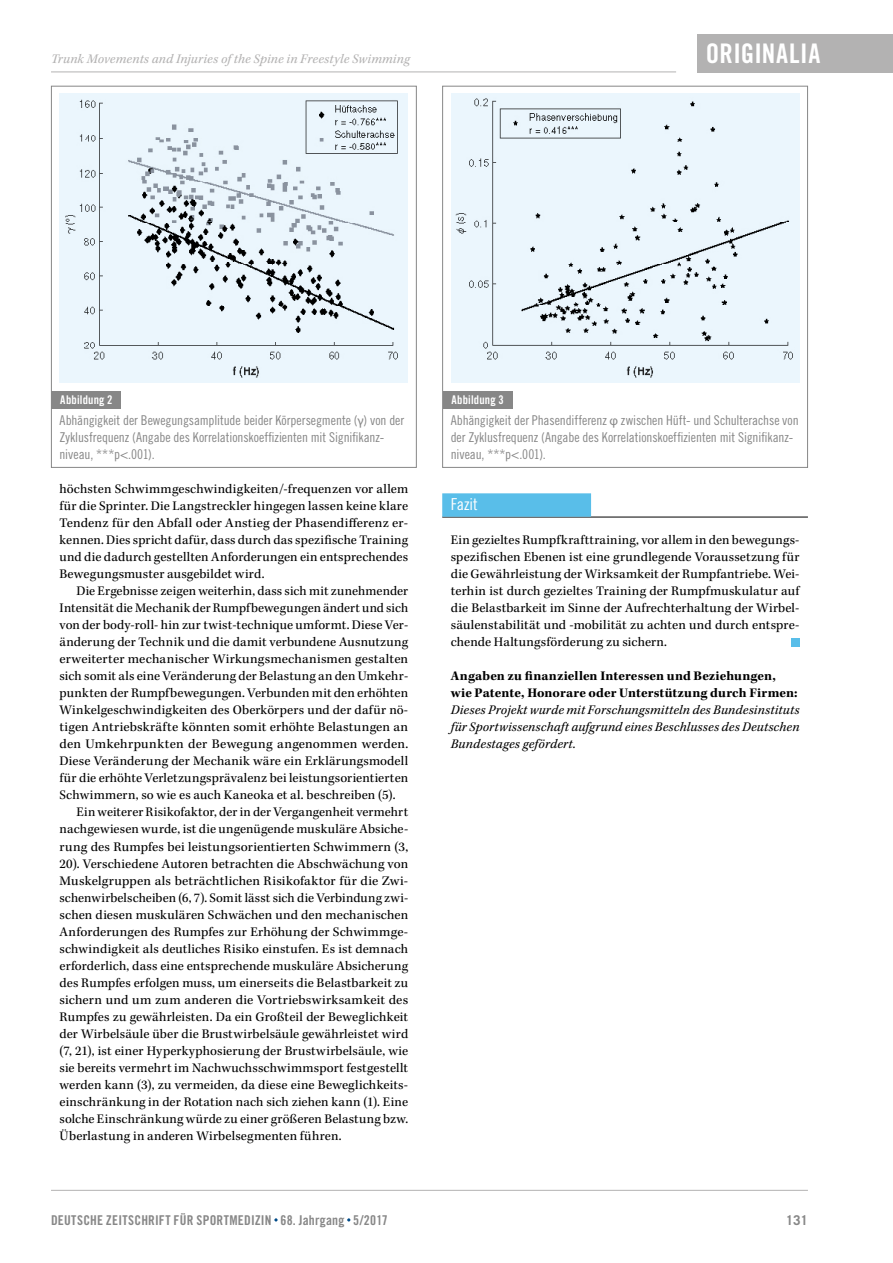
<style>
.page{position:relative;width:893px;height:1263px;background:#fff}
.page>*{position:absolute;margin:0;border:0;box-sizing:border-box;transform-origin:0 0}
.t1{font:27px "Trade Gothic LT Std Bd Cn 20";letter-spacing:.015em;color:#fff}
.t2{font:16.5px "Trade Gothic LT Std Cn 18";letter-spacing:-.005em;color:#fff}
.t3{font:13.5px/17px "Kepler Std";letter-spacing:.01em;color:#000;text-align:justify}
.t4{font:13.5px/17px "Trade Gothic LT Std Cn 18";letter-spacing:-.005em;color:#878787}
.t5{font:italic 13.5px/17px "Kepler Std";letter-spacing:.015em;color:#000;text-align:justify}
.t6{font:700 13.5px/17px "Kepler Std";letter-spacing:.01em;color:#000}
.t7{font:italic 13.5px "Kepler Std";letter-spacing:.015em;color:#b3b2b2}
.t8{font:13.5px "Trade Gothic LT Std Bd Cn 20";letter-spacing:.015em;color:#878787}
.t9{font:700 13.5px "Trade Gothic LT Std";color:#878787}
.t10{font:12px "Trade Gothic LT Std Bd Cn 20";letter-spacing:.015em;color:#fff}
.s1{font-family:"Myriad Pro"}
</style>
<div class="page">
<div style="left:697px;top:34px;width:196px;height:38px;background:#b3b2b2"></div>
<hr style="left:51px;top:72px;width:625px;height:1px;background:#b3b2b2">
<hr style="left:51px;top:1190px;width:757px;height:1px;background:#b3b2b2">
<hr style="left:442px;top:517px;width:366px;height:1px;background:#000">
<div style="left:442px;top:493px;width:149px;height:24px;background:#59bee9"></div>
<div style="left:791px;top:638px;width:8px;height:8px;background:#59bee9"></div>
<div style="left:52px;top:391px;width:69px;height:17px;background:#878787"></div>
<div style="left:51px;top:86px;width:366px;height:382px;border:1px solid #878787"></div>
<div style="left:60px;top:94px;width:348px;height:289px;background:#ebf6fd"></div>
<img style="left:65px;top:99px;width:333px;height:279px">
<div style="left:443px;top:391px;width:69px;height:17px;background:#878787"></div>
<div style="left:442px;top:86px;width:366px;height:382px;border:1px solid #878787"></div>
<div style="left:451px;top:94px;width:348px;height:289px;background:#ebf6fd"></div>
<img style="left:455px;top:98px;width:338px;height:280px">
<p class="t7" style="left:51px;top:51px;width:360px">Trunk Movements and Injuries of the Spine in Freestyle Swimming</p>
<h1 class="t1" style="left:706px;top:37px;width:116px">Originalia</h1>
<p class="t10" style="left:60px;top:392px;width:54px">Abbildung 2</p>
<p class="t4" style="left:60px;top:412px;width:346px">Abhängigkeit der Bewegungsamplitude beider Körpersegmente (<span class="s1">γ</span>) von der<br>Zyklusfrequenz (Angabe des Korrelationskoeffizienten mit Signifikanz&shy;niveau, ***p&lt;.001).</p>
<p class="t3" style="left:60px;top:481px;width:350px">höchsten Schwimmgeschwindigkeiten/-frequenzen vor allem für die Sprinter. Die Langstreckler hingegen lassen keine klare Tendenz für den Abfall oder Anstieg der Phasendifferenz er&shy;kennen. Dies spricht dafür, dass durch das spezifische Training und die dadurch gestellten Anforderungen ein entsprechendes Bewegungsmuster ausgebildet wird.</p>
<p class="t3" style="left:77px;top:583px;width:333px">Die Ergebnisse zeigen weiterhin, dass sich mit zunehmender</p>
<p class="t3" style="left:60px;top:600px;width:350px">Intensität die Mechanik der Rumpfbewegungen ändert und sich</p>
<p class="t3" style="left:60px;top:617px;width:350px">von der body-roll- hin zur twist-technique umformt. Diese Ver-</p>
<p class="t3" style="left:60px;top:634px;width:350px">änderung der Technik und die damit verbundene Ausnutzung</p>
<p class="t3" style="left:60px;top:651px;width:350px">erweiterter mechanischer Wirkungsmechanismen gestalten</p>
<p class="t3" style="left:60px;top:668px;width:350px">sich somit als eine Veränderung der Belastung an den Umkehr-</p>
<p class="t3" style="left:60px;top:685px;width:350px">punkten der Rumpfbewegungen. Verbunden mit den erhöhten</p>
<p class="t3" style="left:60px;top:702px;width:350px">Winkelgeschwindigkeiten des Oberkörpers und der dafür nö-</p>
<p class="t3" style="left:60px;top:719px;width:350px">tigen Antriebskräfte könnten somit erhöhte Belastungen an</p>
<p class="t3" style="left:60px;top:736px;width:350px">den Umkehrpunkten der Bewegung angenommen werden.</p>
<p class="t3" style="left:60px;top:753px;width:350px">Diese Veränderung der Mechanik wäre ein Erklärungsmodell</p>
<p class="t3" style="left:60px;top:770px;width:350px">für die erhöhte Verletzungsprävalenz bei leistungsorientierten</p>
<p class="t3" style="left:60px;top:787px;width:337px">Schwimmern, so wie es auch Kaneoka et al. beschreiben (5).</p>
<p class="t3" style="left:77px;top:804px;width:333px">Ein weiterer Risikofaktor, der in der Vergangenheit vermehrt</p>
<p class="t3" style="left:60px;top:821px;width:350px">nachgewiesen wurde, ist die ungenügende muskuläre Absiche-</p>
<p class="t3" style="left:60px;top:838px;width:350px">rung des Rumpfes bei leistungsorientierten Schwimmern (3,</p>
<p class="t3" style="left:60px;top:855px;width:350px">20). Verschiedene Autoren betrachten die Abschwächung von</p>
<p class="t3" style="left:60px;top:872px;width:350px">Muskelgruppen als beträchtlichen Risikofaktor für die Zwi-</p>
<p class="t3" style="left:60px;top:889px;width:350px">schenwirbelscheiben (6, 7). Somit lässt sich die Verbindung zwi-</p>
<p class="t3" style="left:60px;top:906px;width:350px">schen diesen muskulären Schwächen und den mechanischen</p>
<p class="t3" style="left:60px;top:923px;width:350px">Anforderungen des Rumpfes zur Erhöhung der Schwimmge-</p>
<p class="t3" style="left:60px;top:940px;width:350px">schwindigkeit als deutliches Risiko einstufen. Es ist demnach</p>
<p class="t3" style="left:60px;top:957px;width:350px">erforderlich, dass eine entsprechende muskuläre Absicherung</p>
<p class="t3" style="left:60px;top:974px;width:350px">des Rumpfes erfolgen muss, um einerseits die Belastbarkeit zu</p>
<p class="t3" style="left:60px;top:991px;width:350px">sichern und um zum anderen die Vortriebswirksamkeit des</p>
<p class="t3" style="left:60px;top:1008px;width:350px">Rumpfes zu gewährleisten. Da ein Großteil der Beweglichkeit</p>
<p class="t3" style="left:60px;top:1025px;width:350px">der Wirbelsäule über die Brustwirbelsäule gewährleistet wird</p>
<p class="t3" style="left:60px;top:1042px;width:350px">(7, 21), ist einer Hyperkyphosierung der Brustwirbelsäule, wie</p>
<p class="t3" style="left:60px;top:1059px;width:350px">sie bereits vermehrt im Nachwuchsschwimmsport festgestellt</p>
<p class="t3" style="left:60px;top:1076px;width:350px">werden kann (3), zu vermeiden, da diese eine Beweglichkeits-</p>
<p class="t3" style="left:60px;top:1093px;width:350px">einschränkung in der Rotation nach sich ziehen kann (1). Eine</p>
<p class="t3" style="left:60px;top:1110px;width:350px">solche Einschränkung würde zu einer größeren Belastung bzw.</p>
<p class="t3" style="left:60px;top:1127px;width:283px">Überlastung in anderen Wirbelsegmenten führen.</p>
<p class="t10" style="left:451px;top:392px;width:54px">Abbildung 3</p>
<p class="t4" style="left:451px;top:412px;width:349px">Abhängigkeit der Phasendifferenz <span class="s1">φ</span> zwischen Hüft- und Schulterachse von der Zyklusfrequenz (Angabe des Korrelationskoeffizienten mit Signifikanz&shy;niveau, ***p&lt;.001).</p>
<p class="t2" style="left:451px;top:495px;width:28px">Fazit</p>
<p class="t3" style="left:451px;top:532px;width:350px">Ein gezieltes Rumpfkrafttraining, vor allem in den bewegungs&shy;spezifischen Ebenen ist eine grundlegende Voraussetzung für die Gewährleistung der Wirksamkeit der Rumpfantriebe. Wei&shy;terhin ist durch gezieltes Training der Rumpfmuskulatur auf die Belastbarkeit im Sinne der Aufrechterhaltung der Wirbel&shy;säulenstabilität und -mobilität zu achten und durch entspre&shy;chende Haltungsförderung zu sichern.</p>
<p class="t6" style="left:451px;top:668px;width:348px">Angaben zu finanziellen Interessen und Beziehungen, wie Patente, Honorare oder Unterstützung durch Firmen:</p>
<p class="t5" style="left:451px;top:702px;width:350px">Dieses Projekt wurde mit Forschungsmitteln des Bundesinstituts für Sportwissenschaft aufgrund eines Beschlusses des Deutschen Bundestages gefördert.</p>
<p class="t8" style="left:51px;top:1212px;width:338px">DEUTSCHE ZEITSCHRIFT FÜR SPORTMEDIZIN 68. Jahrgang 5/2017</p>
<p class="t9" style="left:786px;top:1211px;width:24px">131</p>
</div>
